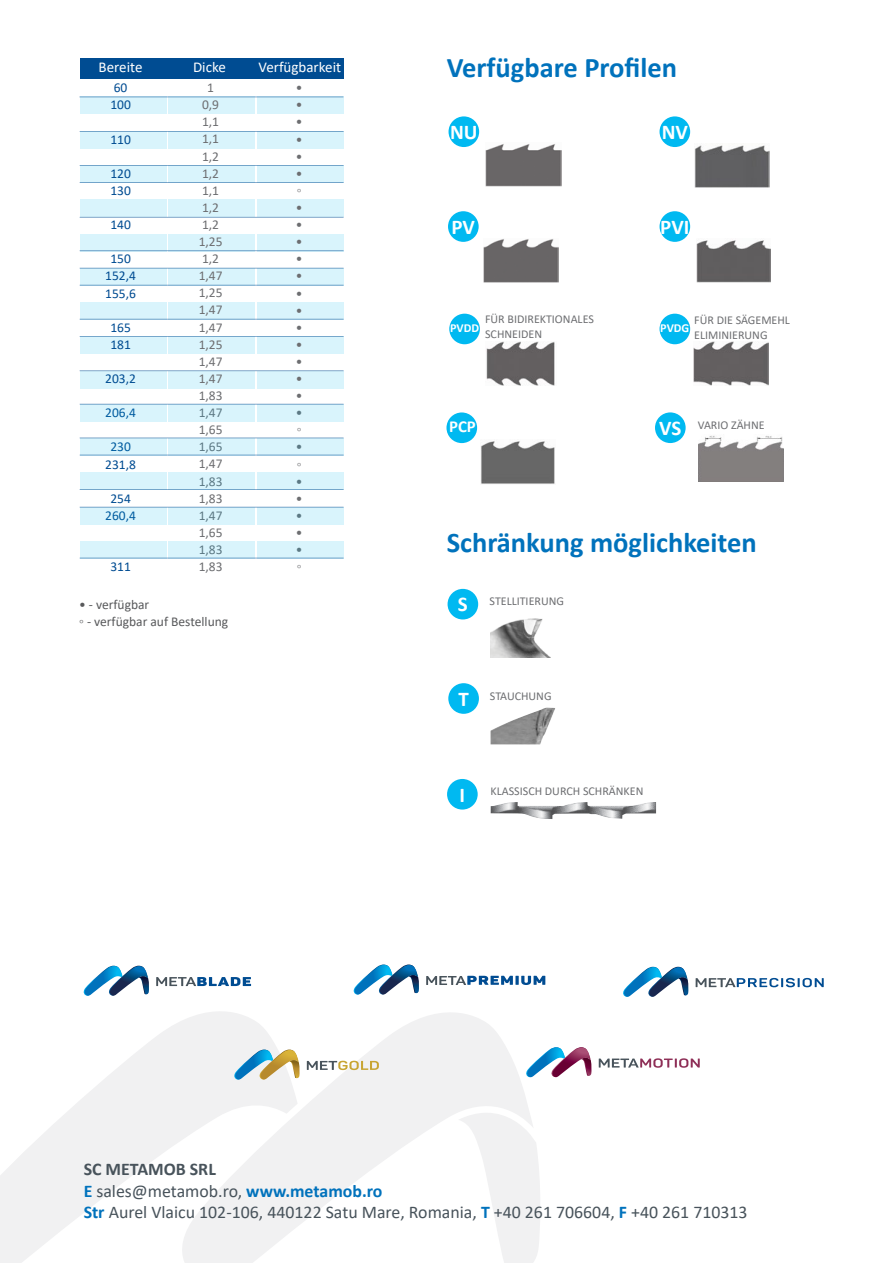
<style>
.page{position:relative;width:893px;height:1263px;background:#fff}
.page>*{position:absolute;margin:0;border:0;box-sizing:border-box;transform-origin:0 0}
.t1{font:700 28.5px "Calibri";color:#0072bc}
.t2{font:700 21px "Calibri";color:#fff}
.t3{font:17.85px/21.5px "Calibri";color:#48535b}
.t4{font:700 16.8px "Calibri";color:#fff}
.t5{font:15px "Calibri";color:#fff}
.t6{font:13.5px/17.1px "Calibri";color:#6d6e71;text-align:center}
.t7{font:13.5px/17.1px "Calibri";color:#004c92}
.t8{font:13.5px/17.1px "Calibri";color:#58595b}
.t9{font:700 12.15px "Calibri";color:#fff}
.t10{font:12px/14.4px "Calibri";color:#6d6e71}
.s1{font-weight:700;font-size:21px;color:#fff}
.s2{font-weight:700}
.s3{font-weight:700;color:#0072bc}
</style>
<div class="page">
<svg style="left:534px;top:1141px;width:6px;height:119px"></svg>
<svg style="left:0;top:1030px;width:166px;height:233px"></svg>
<svg style="left:166px;top:1011px;width:368px;height:252px;fill:#f1f1f2"></svg>
<svg style="left:83px;top:966px;width:66px;height:30px"></svg>
<svg style="left:156px;top:977px;width:95px;height:9px"></svg>
<svg style="left:353px;top:964px;width:66px;height:31px"></svg>
<svg style="left:426px;top:976px;width:119px;height:9px"></svg>
<svg style="left:623px;top:967px;width:66px;height:30px"></svg>
<svg style="left:696px;top:978px;width:128px;height:9px"></svg>
<svg style="left:307px;top:1061px;width:72px;height:9px"></svg>
<svg style="left:232px;top:1049px;width:68px;height:31px"></svg>
<div style="left:449px;top:116px;width:30px;height:31px;background:#00b9f1;border-radius:50%"></div>
<div style="left:449px;top:314px;width:31px;height:30px;background:#00b9f1;border-radius:50%"></div>
<div style="left:448px;top:211px;width:31px;height:31px;background:#00b9f1;border-radius:50%"></div>
<svg style="left:524px;top:1047px;width:68px;height:30px"></svg>
<svg style="left:599px;top:1058px;width:101px;height:10px"></svg>
<div style="left:659px;top:211px;width:31px;height:31px;background:#00b9f1;border-radius:50%"></div>
<div style="left:446px;top:412px;width:31px;height:31px;background:#00b9f1;border-radius:50%"></div>
<img style="left:481px;top:441px;width:74px;height:43px">
<img style="left:695px;top:145px;width:75px;height:43px">
<div style="left:659px;top:116px;width:31px;height:31px;background:#00b9f1;border-radius:50%"></div>
<div style="left:659px;top:314px;width:31px;height:30px;background:#00b9f1;border-radius:50%"></div>
<div style="left:655px;top:412px;width:31px;height:31px;background:#00b9f1;border-radius:50%"></div>
<img style="left:698px;top:435px;width:85px;height:46px">
<img style="left:491px;top:708px;width:64px;height:36px">
<div style="left:447px;top:779px;width:31px;height:30px;background:#00b9f1;border-radius:50%"></div>
<img style="left:491px;top:802px;width:165px;height:17px">
<div style="left:448px;top:683px;width:31px;height:31px;background:#00b9f1;border-radius:50%"></div>
<div style="left:448px;top:589px;width:30px;height:30px;background:#00b9f1;border-radius:50%"></div>
<img style="left:490px;top:618px;width:61px;height:40px">
<img style="left:485px;top:144px;width:76px;height:43px">
<img style="left:483px;top:239px;width:76px;height:44px">
<img style="left:696px;top:240px;width:75px;height:42px">
<img style="left:486px;top:342px;width:69px;height:43px">
<img style="left:694px;top:342px;width:74px;height:43px">
<div style="left:257px;top:97px;width:87px;height:17px;background:#d9f4fc"></div>
<div style="left:257px;top:131px;width:87px;height:17px;background:#d9f4fc"></div>
<div style="left:257px;top:165px;width:87px;height:18px;background:#d9f4fc"></div>
<div style="left:257px;top:200px;width:87px;height:17px;background:#d9f4fc"></div>
<div style="left:257px;top:234px;width:87px;height:17px;background:#d9f4fc"></div>
<div style="left:257px;top:268px;width:87px;height:17px;background:#d9f4fc"></div>
<svg style="left:257px;top:302px;width:87px;height:17px"></svg>
<div style="left:257px;top:337px;width:87px;height:17px;background:#d9f4fc"></div>
<div style="left:257px;top:371px;width:87px;height:17px;background:#d9f4fc"></div>
<div style="left:80px;top:97px;width:87px;height:17px;background:#d9f4fc"></div>
<div style="left:80px;top:131px;width:87px;height:17px;background:#d9f4fc"></div>
<div style="left:80px;top:165px;width:87px;height:18px;background:#d9f4fc"></div>
<div style="left:80px;top:200px;width:87px;height:17px;background:#d9f4fc"></div>
<div style="left:80px;top:234px;width:87px;height:17px;background:#d9f4fc"></div>
<div style="left:80px;top:268px;width:87px;height:17px;background:#d9f4fc"></div>
<svg style="left:80px;top:302px;width:87px;height:17px"></svg>
<div style="left:80px;top:337px;width:87px;height:17px;background:#d9f4fc"></div>
<div style="left:80px;top:371px;width:87px;height:17px;background:#d9f4fc"></div>
<div style="left:168px;top:97px;width:87px;height:17px;background:#d9f4fc"></div>
<div style="left:168px;top:131px;width:87px;height:17px;background:#d9f4fc"></div>
<div style="left:168px;top:165px;width:87px;height:18px;background:#d9f4fc"></div>
<div style="left:168px;top:200px;width:87px;height:17px;background:#d9f4fc"></div>
<div style="left:168px;top:234px;width:87px;height:17px;background:#d9f4fc"></div>
<div style="left:168px;top:268px;width:87px;height:17px;background:#d9f4fc"></div>
<svg style="left:168px;top:302px;width:87px;height:17px"></svg>
<div style="left:168px;top:337px;width:87px;height:17px;background:#d9f4fc"></div>
<div style="left:168px;top:371px;width:87px;height:17px;background:#d9f4fc"></div>
<div style="left:80px;top:59px;width:264px;height:20px;background:#004c92"></div>
<hr style="left:80px;top:165px;width:264px;height:1px;background:#004c92">
<hr style="left:80px;top:182px;width:264px;height:1px;background:#004c92">
<hr style="left:80px;top:250px;width:264px;height:1px;background:#004c92">
<hr style="left:80px;top:217px;width:264px;height:1px;background:#004c92">
<hr style="left:80px;top:285px;width:264px;height:1px;background:#004c92">
<hr style="left:80px;top:319px;width:264px;height:1px;background:#004c92">
<hr style="left:80px;top:336px;width:264px;height:1px;background:#004c92">
<hr style="left:80px;top:370px;width:264px;height:1px;background:#004c92">
<hr style="left:80px;top:131px;width:264px;height:1px;background:#004c92">
<div style="left:257px;top:404px;width:87px;height:17px;background:#d9f4fc"></div>
<div style="left:80px;top:404px;width:87px;height:17px;background:#d9f4fc"></div>
<div style="left:168px;top:404px;width:87px;height:17px;background:#d9f4fc"></div>
<div style="left:257px;top:438px;width:87px;height:17px;background:#d9f4fc"></div>
<div style="left:80px;top:438px;width:87px;height:17px;background:#d9f4fc"></div>
<div style="left:168px;top:438px;width:87px;height:17px;background:#d9f4fc"></div>
<hr style="left:80px;top:268px;width:264px;height:1px;background:#004c92">
<hr style="left:80px;top:404px;width:264px;height:1px;background:#004c92">
<hr style="left:80px;top:455px;width:264px;height:1px;background:#004c92">
<div style="left:257px;top:472px;width:87px;height:18px;background:#d9f4fc"></div>
<div style="left:80px;top:472px;width:87px;height:18px;background:#d9f4fc"></div>
<div style="left:168px;top:472px;width:87px;height:18px;background:#d9f4fc"></div>
<div style="left:257px;top:507px;width:87px;height:17px;background:#d9f4fc"></div>
<div style="left:80px;top:507px;width:87px;height:17px;background:#d9f4fc"></div>
<div style="left:168px;top:507px;width:87px;height:17px;background:#d9f4fc"></div>
<div style="left:257px;top:541px;width:87px;height:17px;background:#d9f4fc"></div>
<div style="left:80px;top:541px;width:87px;height:17px;background:#d9f4fc"></div>
<div style="left:168px;top:541px;width:87px;height:17px;background:#d9f4fc"></div>
<hr style="left:79px;top:97px;width:264px;height:1px;background:#004c92">
<hr style="left:80px;top:438px;width:264px;height:1px;background:#004c92">
<hr style="left:80px;top:489px;width:264px;height:1px;background:#004c92">
<hr style="left:80px;top:507px;width:264px;height:1px;background:#004c92">
<hr style="left:80px;top:558px;width:264px;height:1px;background:#004c92">
<p class="t5" style="left:99px;top:57px;width:45px">Bereite</p>
<p class="t5" style="left:193px;top:57px;width:34px">Dicke</p>
<p class="t5" style="left:259px;top:57px;width:84px">Verfügbarkeit</p>
<p class="t7" style="left:110px;top:79px;width:22px">60<br>100</p>
<p class="t7" style="left:110px;top:130px;width:22px">110</p>
<p class="t7" style="left:110px;top:164px;width:22px">120<br>130</p>
<p class="t7" style="left:110px;top:216px;width:22px">140</p>
<p class="t7" style="left:105px;top:250px;width:32px;text-align:center">150<br>152,4<br>155,6</p>
<p class="t7" style="left:110px;top:318px;width:22px">165<br>181</p>
<p class="t7" style="left:105px;top:370px;width:32px">203,2</p>
<p class="t7" style="left:105px;top:404px;width:32px">206,4</p>
<p class="t7" style="left:105px;top:438px;width:32px;text-align:center">230<br>231,8</p>
<p class="t7" style="left:105px;top:489px;width:32px;text-align:center">254<br>260,4</p>
<p class="t7" style="left:110px;top:558px;width:22px">311</p>
<p class="t6" style="left:199px;top:79px;width:25px">1<br>0,9<br>1,1<br>1,1<br>1,2<br>1,2<br>1,1<br>1,2<br>1,2<br>1,25<br>1,2<br>1,47<br>1,25<br>1,47<br>1,47<br>1,25<br>1,47<br>1,47<br>1,83<br>1,47<br>1,65<br>1,65<br>1,47<br>1,83<br>1,83<br>1,47<br>1,65<br>1,83<br>1,83</p>
<p class="t6" style="left:296px;top:79px;width:8px;text-align:justify">• • • • • • ◦ • • • • • • • • • • • • • ◦ • ◦ • • • • • ◦</p>
<p class="t8" style="left:79px;top:596px;width:151px">• - verfügbar<br>◦ - verfügbar auf Bestellung</p>
<h1 class="t1" style="left:447px;top:47px;width:232px">Verfügbare Profilen</h1>
<h2 class="t2" style="left:450px;top:117px;width:29px">NU</h2>
<h2 class="t2" style="left:452px;top:212px;width:25px">PV</h2>
<h2 class="t2" style="left:662px;top:117px;width:28px">NV</h2>
<h2 class="t2" style="left:660px;top:212px;width:31px">PVI</h2>
<p class="t10" style="left:485px;top:312px;width:110px">FÜR BIDIREKTIONALES<br>SCHNEIDEN</p>
<p class="t10" style="left:694px;top:313px;width:97px">FÜR DIE SÄGEMEHL<br>ELIMINIERUNG</p>
<p class="t9" style="left:660px;top:320px;width:31px">PVDG</p>
<p class="t9" style="left:450px;top:320px;width:31px">PVDD</p>
<p class="t4" style="left:449px;top:415px;width:28px">PCP</p>
<p class="t10" style="left:659px;top:417px;width:107px"><span class="s1">VS</span> VARIO ZÄHNE</p>
<h1 class="t1" style="left:447px;top:522px;width:312px">Schränkung möglichkeiten</h1>
<p class="t10" style="left:458px;top:594px;width:108px"><span class="s1">S</span> STELLITIERUNG</p>
<p class="t10" style="left:458px;top:688px;width:95px"><span class="s1">T</span> STAUCHUNG</p>
<p class="t10" style="left:460px;top:784px;width:185px"><span class="s1">I</span> KLASSISCH DURCH SCHRÄNKEN</p>
<h3 class="t3" style="left:84px;top:1158px;width:665px"><span class="s2">SC METAMOB SRL<br></span><span class="s3">E</span> sales@metamob.ro, <span class="s3">www.metamob.ro<br>Str</span> Aurel Vlaicu 102-106, 440122 Satu Mare, Romania, <span class="s3">T</span> +40 261 706604, <span class="s3">F</span> +40 261 710313</h3>
</div>
